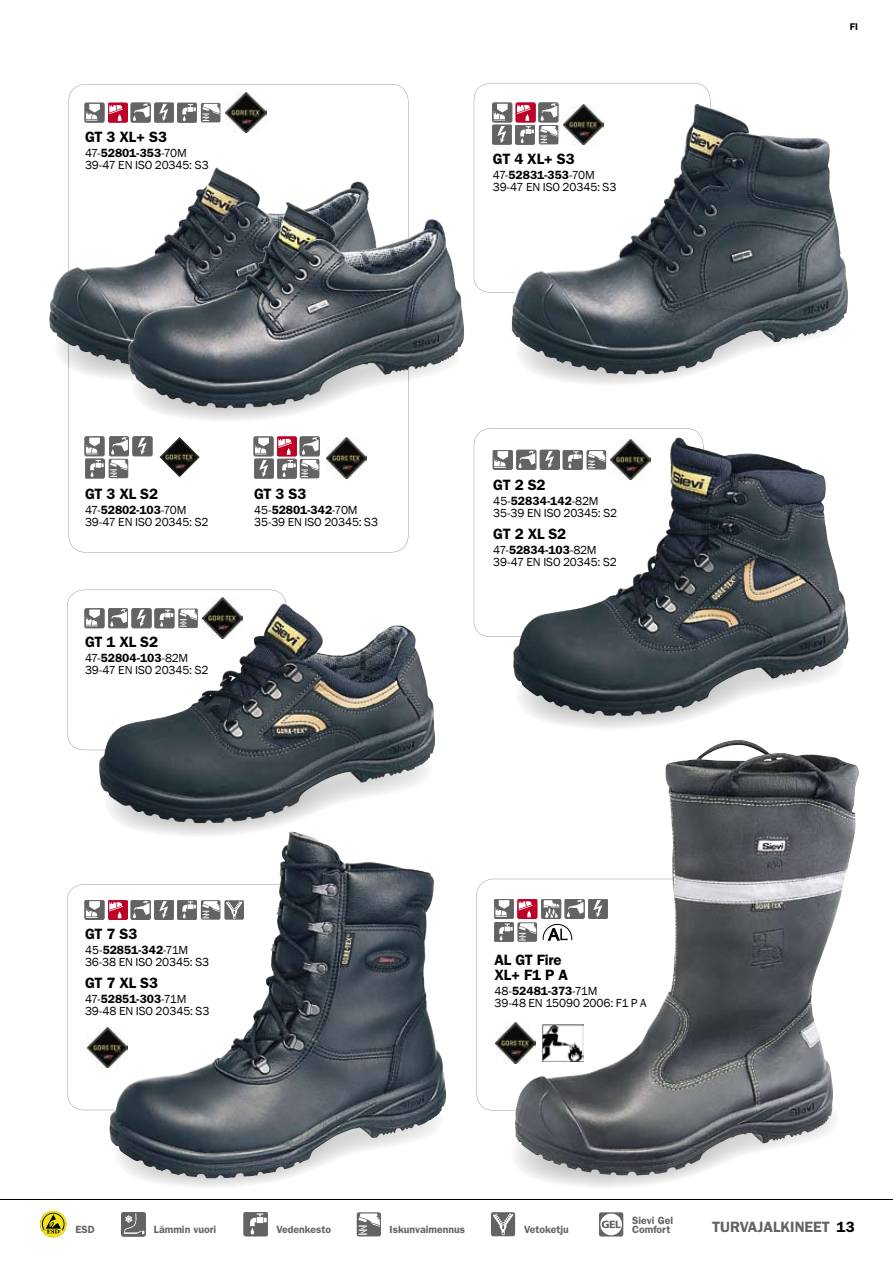
<style>
.page{position:relative;width:893px;height:1263px;background:#fff}
.page>*{position:absolute;margin:0;border:0;box-sizing:border-box;transform-origin:0 0}
.t1{font:600 15px/15px "Franklin Gothic";letter-spacing:-.01em;color:#000}
.t2{font:600 15px "Franklin Gothic";color:#636363}
.t3{font:12px/12px "Franklin Gothic";letter-spacing:-.01em;color:#000}
.t4{font:600 10.5px "Franklin Gothic";color:#636363}
.t5{font:600 9.75px "Franklin Gothic";color:#000}
.s1{font-weight:600}
.s2{color:#000}
</style>
<div class="page">
<hr style="left:0;top:1199px;width:893px;height:1px;background:#000">
<svg style="left:69px;top:84px;width:339px;height:468px"></svg>
<div style="left:85px;top:103px;width:19px;height:19px;background:#636363;border-radius:2px"></div>
<div style="left:85px;top:103px;width:19px;height:19px;border:1px solid #636363;border-radius:2px"></div>
<svg style="left:86px;top:104px;width:14px;height:17px"></svg>
<div style="left:85px;top:437px;width:19px;height:19px;background:#636363;border-radius:2px"></div>
<div style="left:85px;top:436px;width:19px;height:20px;border:1px solid #636363;border-radius:2px"></div>
<svg style="left:86px;top:438px;width:14px;height:16px"></svg>
<div style="left:108px;top:103px;width:20px;height:19px;background:#be0027;border-radius:2px"></div>
<div style="left:108px;top:103px;width:20px;height:19px;border:1px solid #be0027;border-radius:2px"></div>
<svg style="left:109px;top:105px;width:14px;height:16px"></svg>
<div style="left:131px;top:103px;width:19px;height:19px;border:1px solid #636363;border-radius:2px"></div>
<svg style="left:133px;top:104px;width:17px;height:17px"></svg>
<div style="left:109px;top:436px;width:20px;height:20px;border:1px solid #636363;border-radius:2px"></div>
<div style="left:154px;top:103px;width:20px;height:19px;background:#636363;border-radius:2px"></div>
<div style="left:154px;top:103px;width:20px;height:19px;border:1px solid #636363;border-radius:2px"></div>
<svg style="left:159px;top:104px;width:9px;height:17px"></svg>
<div style="left:133px;top:437px;width:19px;height:19px;background:#636363;border-radius:2px"></div>
<div style="left:133px;top:436px;width:19px;height:20px;border:1px solid #636363;border-radius:2px"></div>
<svg style="left:138px;top:438px;width:9px;height:17px"></svg>
<div style="left:177px;top:103px;width:20px;height:19px;background:#636363;border-radius:2px"></div>
<div style="left:177px;top:103px;width:20px;height:19px;border:1px solid #636363;border-radius:2px"></div>
<svg style="left:182px;top:104px;width:14px;height:17px"></svg>
<div style="left:85px;top:459px;width:19px;height:19px;background:#636363;border-radius:2px"></div>
<div style="left:85px;top:459px;width:20px;height:19px;border:1px solid #636363;border-radius:2px"></div>
<svg style="left:90px;top:460px;width:14px;height:17px"></svg>
<svg style="left:201px;top:103px;width:19px;height:19px"></svg>
<svg style="left:202px;top:104px;width:18px;height:17px"></svg>
<div style="left:109px;top:459px;width:19px;height:19px;background:#636363;border-radius:2px"></div>
<svg style="left:110px;top:437px;width:18px;height:40px"></svg>
<img style="left:226px;top:92px;width:40px;height:41px">
<img style="left:159px;top:437px;width:41px;height:40px">
<div style="left:254px;top:437px;width:19px;height:19px;background:#636363;border-radius:2px"></div>
<div style="left:254px;top:437px;width:19px;height:19px;border:1px solid #636363;border-radius:2px"></div>
<div style="left:277px;top:437px;width:20px;height:19px;border:1px solid #be0027;border-radius:2px"></div>
<div style="left:300px;top:436px;width:20px;height:20px;border:1px solid #636363;border-radius:2px"></div>
<div style="left:254px;top:459px;width:20px;height:19px;background:#636363;border-radius:2px"></div>
<div style="left:254px;top:459px;width:20px;height:19px;border:1px solid #636363;border-radius:2px"></div>
<svg style="left:255px;top:438px;width:14px;height:39px"></svg>
<div style="left:277px;top:459px;width:20px;height:19px;border:1px solid #636363;border-radius:2px"></div>
<svg style="left:300px;top:459px;width:19px;height:19px"></svg>
<svg style="left:278px;top:437px;width:41px;height:40px"></svg>
<img style="left:326px;top:438px;width:41px;height:40px">
<svg style="left:476px;top:879px;width:39px;height:231px"></svg>
<div style="left:494px;top:899px;width:20px;height:19px;background:#636363;border-radius:2px"></div>
<div style="left:494px;top:899px;width:20px;height:20px;border:1px solid #636363;border-radius:2px"></div>
<svg style="left:495px;top:900px;width:14px;height:17px"></svg>
<div style="left:494px;top:922px;width:20px;height:20px;background:#636363;border-radius:2px"></div>
<div style="left:494px;top:922px;width:20px;height:20px;border:1px solid #636363;border-radius:2px"></div>
<svg style="left:499px;top:923px;width:14px;height:17px"></svg>
<img style="left:495px;top:1023px;width:20px;height:40px">
<svg style="left:67px;top:884px;width:337px;height:226px"></svg>
<svg style="left:67px;top:590px;width:220px;height:160px"></svg>
<svg style="left:474px;top:428px;width:228px;height:209px"></svg>
<svg style="left:474px;top:83px;width:236px;height:210px"></svg>
<img style="left:509px;top:1104px;width:180px;height:83px">
<img style="left:68px;top:368px;width:60px;height:13px">
<img style="left:130px;top:338px;width:333px;height:84px">
<img style="left:49px;top:167px;width:307px;height:201px">
<img style="left:128px;top:202px;width:316px;height:206px">
<img style="left:99px;top:611px;width:336px;height:212px">
<img style="left:540px;top:301px;width:306px;height:83px">
<img style="left:512px;top:104px;width:302px;height:270px">
<img style="left:537px;top:646px;width:309px;height:82px">
<img style="left:513px;top:438px;width:330px;height:279px">
<img style="left:142px;top:1104px;width:303px;height:83px">
<img style="left:109px;top:831px;width:276px;height:347px">
<img style="left:515px;top:740px;width:344px;height:435px">
<svg style="left:40px;top:1211px;width:27px;height:26px"></svg>
<div style="left:122px;top:1212px;width:23px;height:24px;background:#636363;border-radius:2px"></div>
<div style="left:121px;top:1212px;width:25px;height:24px;border:1px solid #636363;border-radius:2px"></div>
<svg style="left:124px;top:1213px;width:20px;height:21px"></svg>
<div style="left:244px;top:1212px;width:24px;height:24px;background:#636363;border-radius:2px"></div>
<div style="left:244px;top:1212px;width:24px;height:24px;border:1px solid #636363;border-radius:2px"></div>
<svg style="left:250px;top:1213px;width:17px;height:21px"></svg>
<svg style="left:357px;top:1212px;width:24px;height:24px"></svg>
<svg style="left:358px;top:1213px;width:22px;height:22px"></svg>
<div style="left:491px;top:1212px;width:24px;height:24px;background:#636363;border-radius:2px"></div>
<svg style="left:493px;top:1213px;width:20px;height:22px"></svg>
<div style="left:599px;top:1212px;width:24px;height:24px;background:#636363;border-radius:2px"></div>
<svg style="left:600px;top:1213px;width:22px;height:22px"></svg>
<svg style="left:602px;top:1220px;width:19px;height:8px"></svg>
<p class="t1" style="left:85px;top:129px;width:83px">GT 3 XL+ S3</p>
<p class="t3" style="left:85px;top:147px;width:125px">47-<span class="s1">52801-353</span>-70M<br>39-47 EN ISO 20345: S3</p>
<p class="t1" style="left:493px;top:152px;width:83px">GT 4 XL+ S3</p>
<p class="t3" style="left:493px;top:170px;width:125px">47-<span class="s1">52831-353</span>-70M<br>39-47 EN ISO 20345: S3</p>
<p class="t5" style="left:850px;top:21px;width:10px">FI</p>
<p class="t1" style="left:85px;top:486px;width:75px">GT 3 XL S2</p>
<p class="t3" style="left:85px;top:504px;width:125px">47-<span class="s1">52802-103</span>-70M<br>39-47 EN ISO 20345: S2</p>
<p class="t1" style="left:85px;top:634px;width:75px">GT 1 XL S2</p>
<p class="t3" style="left:85px;top:652px;width:125px">47-<span class="s1">52804-103</span>-82M<br>39-47 EN ISO 20345: S2</p>
<p class="t1" style="left:254px;top:486px;width:54px">GT 3 S3</p>
<p class="t3" style="left:254px;top:504px;width:126px">45-<span class="s1">52801-342</span>-70M<br>35-39 EN ISO 20345: S3</p>
<p class="t1" style="left:493px;top:477px;width:54px">GT 2 S2</p>
<p class="t3" style="left:493px;top:495px;width:125px">45-<span class="s1">52834-142</span>-82M<br>35-39 EN ISO 20345: S2</p>
<p class="t1" style="left:493px;top:526px;width:75px">GT 2 XL S2</p>
<p class="t3" style="left:493px;top:544px;width:125px">47-<span class="s1">52834-103</span>-82M<br>39-47 EN ISO 20345: S2</p>
<p class="t1" style="left:85px;top:926px;width:54px">GT 7 S3</p>
<p class="t3" style="left:85px;top:944px;width:126px">45-<span class="s1">52851-342</span>-71M<br>36-38 EN ISO 20345: S3</p>
<p class="t1" style="left:85px;top:975px;width:75px">GT 7 XL S3</p>
<p class="t3" style="left:85px;top:993px;width:126px">47-<span class="s1">52851-303</span>-71M<br>39-48 EN ISO 20345: S3</p>
<p class="t1" style="left:494px;top:952px;width:75px">AL GT Fire<br>XL+ F1 P A</p>
<p class="t3" style="left:494px;top:985px;width:154px">48-<span class="s1">52481-373</span>-71M<br>39-48 EN 15090 2006: F1 P A</p>
<p class="t4" style="left:632px;top:1214px;width:42px">Sievi Gel</p>
<p class="t4" style="left:75px;top:1223px;width:21px">ESD</p>
<p class="t4" style="left:154px;top:1223px;width:64px">Lämmin vuori</p>
<p class="t4" style="left:276px;top:1223px;width:56px">Vedenkesto</p>
<p class="t4" style="left:390px;top:1223px;width:77px">Iskunvaimennus</p>
<p class="t4" style="left:524px;top:1223px;width:46px">Vetoketju</p>
<p class="t4" style="left:632px;top:1223px;width:40px">Comfort</p>
<p class="t2" style="left:712px;top:1218px;width:144px">TURVAJALKINEET <span class="s2">13</span></p>
</div>
